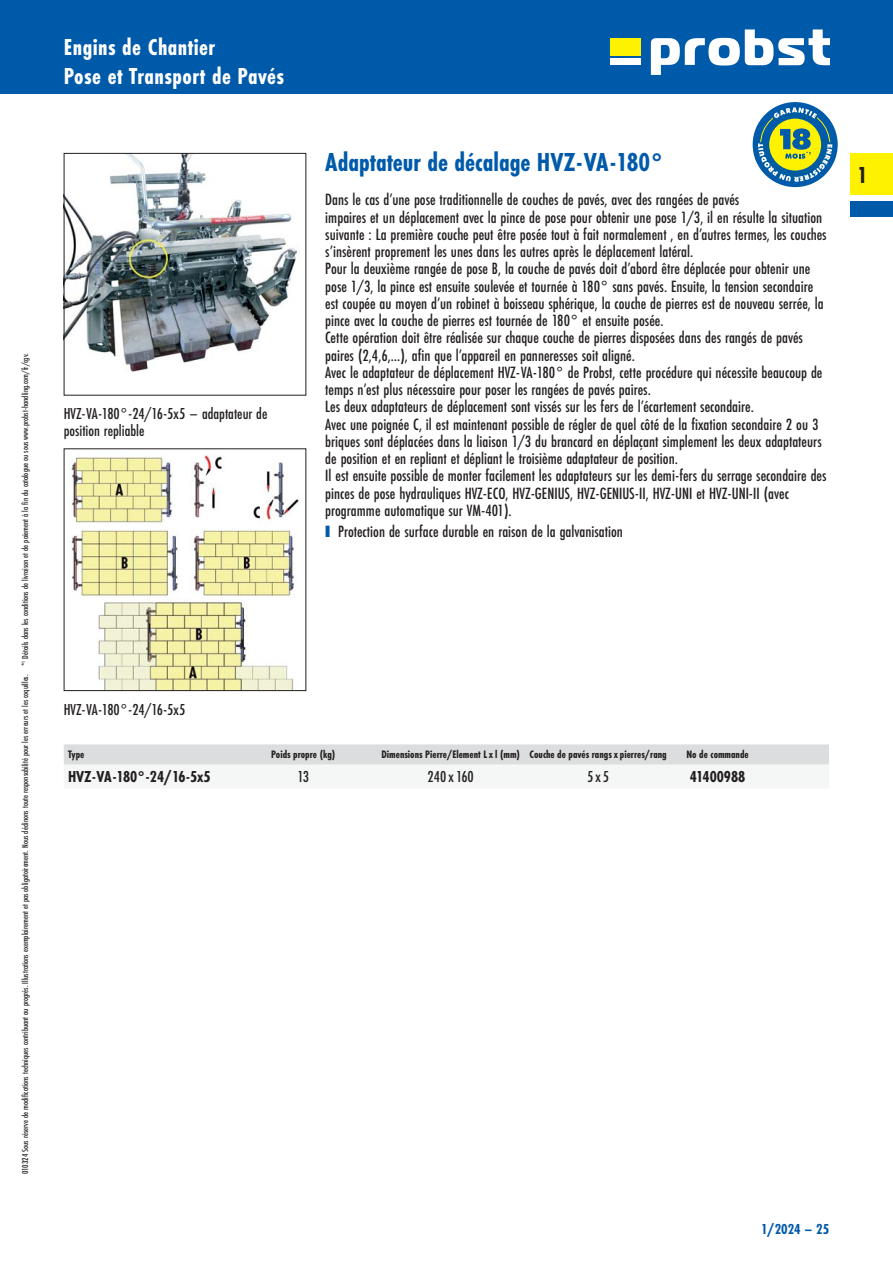
<style>
.page{position:relative;width:893px;height:1263px;background:#fff}
.page>*{position:absolute;margin:0;border:0;box-sizing:border-box;transform-origin:0 0}
.t1{font:700 27px "Futura PT Cond";color:#005aaa}
.t2{font:700 24px/28.5px "Futura PT Cond";letter-spacing:.02em;color:#fff}
.t3{font:700 24px "Futura PT Cond";color:#231f20}
.t4{font:500 16.95px/17.2px "Futura PT Cond";color:#231f20}
.t5{font:500 16.5px/16.5px "Futura PT Cond";color:#231f20}
.t6{font:700 16.5px "Futura PT Cond";color:#231f20}
.t7{font:700 15px "Futura PT Cond";color:#005aaa}
.t8{font:700 11.25px "Futura PT Cond";color:#231f20}
.t9{font:500 9px "Futura PT Cond";color:#231f20}
.s1{font-family:"Arial";font-weight:400;font-size:24.6px;color:#005aaa}
</style>
<div class="page">
<div style="left:0;top:0;width:893px;height:94px;background:#005aaa"></div>
<div style="left:610px;top:38px;width:31px;height:17px;background:#fff200"></div>
<svg style="left:651px;top:29px;width:178px;height:46px"></svg>
<div style="left:610px;top:58px;width:31px;height:7px;background:#fff"></div>
<div style="left:850px;top:153px;width:43px;height:42px;background:#fff200"></div>
<div style="left:850px;top:201px;width:43px;height:16px;background:#005aaa"></div>
<img style="left:66px;top:155px;width:231px;height:217px">
<div style="left:64px;top:153px;width:242px;height:242px;border:1px solid #231f20"></div>
<img style="left:71px;top:454px;width:228px;height:235px">
<svg style="left:64px;top:744px;width:765px;height:21px;background:#dddedf"></svg>
<div style="left:753px;top:102px;width:85px;height:85px;background:#005aaa;border-radius:50%"></div>
<svg style="left:771px;top:107px;width:48px;height:14px"></svg>
<div style="left:769px;top:119px;width:52px;height:52px;background:#fff200;border-radius:50%"></div>
<svg style="left:756px;top:128px;width:78px;height:55px"></svg>
<p class="t9" style="left:21px;top:1174px;width:822px;rotate:-90deg">010324 Sous réserve de modifications techniques contribuant au progrés. Illustrations exemplairement et pas obligatoirement. Nous déclinons toute responsabilité pour les erreurs et les coquilles. *<sup>1</sup> Détails dans les conditions de livraison et de paiement à la fin du catalogue ou sous www.probst-handling.com/fr/cgv.</p>
<h2 class="t2" style="left:64px;top:34px;width:222px">Engins de Chantier<br>Pose et Transport de Pavés</h2>
<p class="t5" style="left:64px;top:406px;width:205px">HVZ-VA-180°-24/16-5x5 – adaptateur de position repliable</p>
<h1 class="t1" style="left:325px;top:149px;width:340px">Adaptateur de décalage HVZ-VA-180°</h1>
<p class="t4" style="left:325px;top:192px;width:503px">Dans le cas d’une pose traditionnelle de couches de pavés, avec des rangées de pavés<br>impaires et un déplacement avec la pince de pose pour obtenir une pose 1/3, il en résulte la situation suivante : La première couche peut être posée tout à fait normalement , en d’autres termes, les couches s’insèrent proprement les unes dans les autres après le déplacement latéral.<br>Pour la deuxième rangée de pose B, la couche de pavés doit d’abord être déplacée pour obtenir une pose 1/3, la pince est ensuite soulevée et tournée à 180° sans pavés. Ensuite, la tension secondaire est coupée au moyen d’un robinet à boisseau sphérique, la couche de pierres est de nouveau serrée, la pince avec la couche de pierres est tournée de 180° et ensuite posée.<br>Cette opération doit être réalisée sur chaque couche de pierres disposées dans des rangés de pavés paires (2,4,6,…), afin que l’appareil en panneresses soit aligné.<br>Avec le adaptateur de déplacement HVZ-VA-180° de Probst, cette procédure qui nécessite beaucoup de temps n’est plus nécessaire pour poser les rangées de pavés paires.<br>Les deux adaptateurs de déplacement sont vissés sur les fers de l’écartement secondaire.<br>Avec une poignée C, il est maintenant possible de régler de quel côté de la fixation secondaire 2 ou 3 briques sont déplacées dans la liaison 1/3 du brancard en déplaçant simplement les deux adaptateurs de position et en repliant et dépliant le troisième adaptateur de position.<br>Il est ensuite possible de monter facilement les adaptateurs sur les demi-fers du serrage secondaire des pinces de pose hydrauliques HVZ-ECO, HVZ-GENIUS, HVZ-GENIUS-II, HVZ-UNI et HVZ-UNI-II (avec programme automatique sur VM-401).</p>
<p class="t4" style="left:325px;top:524px;width:299px"><span class="s1">■</span> Protection de surface durable en raison de la galvanisation</p>
<h2 class="t3" style="left:857px;top:163px;width:12px">1</h2>
<p class="t5" style="left:64px;top:701px;width:123px">HVZ- VA- 180°- 24/16- 5x5</p>
<p class="t8" style="left:68px;top:749px;width:18px">Type</p>
<p class="t8" style="left:271px;top:749px;width:66px">Poids propre (kg)</p>
<p class="t8" style="left:381px;top:749px;width:287px">Dimensions Pierre/Element L x l (mm) Couche de pavés rangs x pierres/rang</p>
<p class="t8" style="left:686px;top:749px;width:64px">No de commande</p>
<p class="t6" style="left:68px;top:768px;width:144px">HVZ- VA- 180°- 24/ 16- 5x5</p>
<p class="t5" style="left:297px;top:769px;width:13px">13</p>
<p class="t5" style="left:428px;top:769px;width:48px">240 x 160</p>
<p class="t5" style="left:587px;top:769px;width:24px">5 x 5</p>
<p class="t6" style="left:690px;top:768px;width:57px">41400988</p>
<p class="t7" style="left:761px;top:1221px;width:70px">1/2024 – 25</p>
</div>
